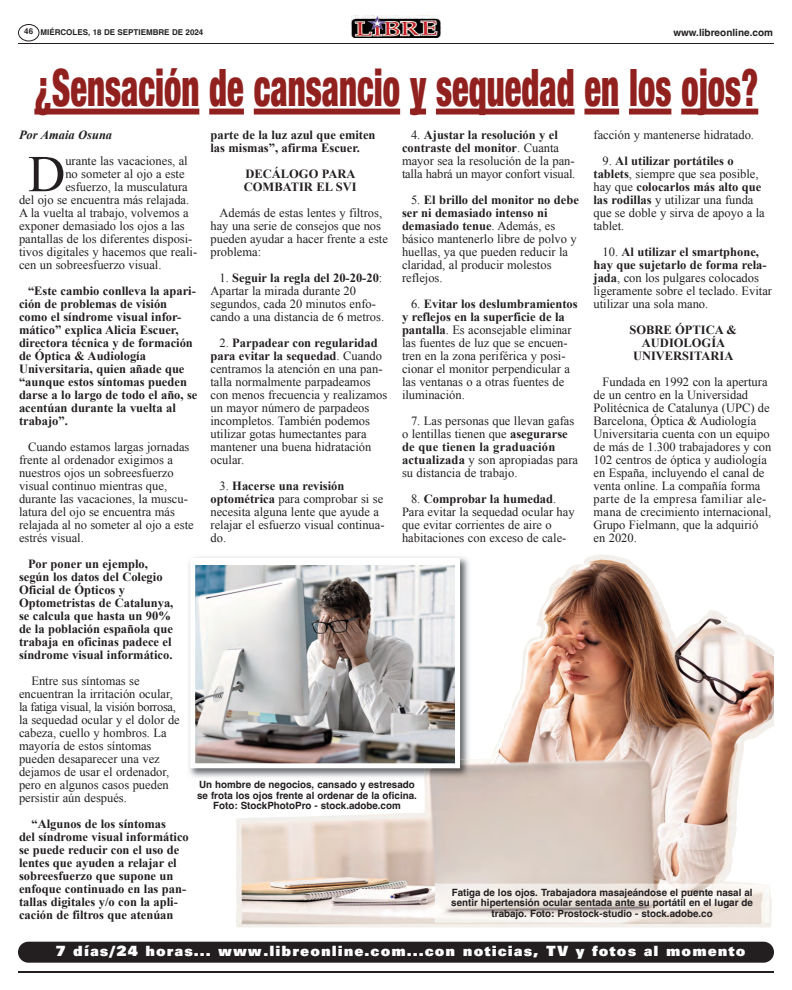
<style>
.page{position:relative;width:792px;height:990px;background:#fff}
.page>*{position:absolute;margin:0;border:0;box-sizing:border-box;transform-origin:0 0}
.t1{font:55.5px "Sans Black Condensed DTC";color:#91211f;scale:.67 1}
.t2{font:51.8px "Times New Roman";color:#231f20}
.t3{font:15.3px "Univers Ultra Bold DTC";letter-spacing:.065em;color:#fff}
.t4{font:12.5px/13px "Times New Roman";color:#231f20}
.t5{font:700 12.5px/13px "Times New Roman";color:#231f20}
.t6{font:italic 700 12.5px "Times New Roman";color:#231f20}
.t7{font:700 10px/10.5px "Helvetica";color:#231f20;text-align:center}
.t8{font:700 8px "Helvetica";color:#231f20}
.s1{font-weight:700}
</style>
<div class="page">
<hr style="left:18px;top:43px;width:756px;height:1px;background:#231f20">
<img style="left:351px;top:16px;width:90px;height:22px">
<svg style="left:18px;top:24px;width:22px;height:17px"></svg>
<hr style="left:18px;top:971px;width:756px;height:2px;background:#231f20">
<div style="left:18px;top:942px;width:756px;height:21px;background:#231f20;border-radius:10px"></div>
<div style="left:34px;top:109px;width:165px;height:6px;background:#91211f"></div>
<div style="left:209px;top:109px;width:35px;height:6px;background:#91211f"></div>
<div style="left:254px;top:109px;width:146px;height:6px;background:#91211f"></div>
<div style="left:410px;top:109px;width:16px;height:6px;background:#91211f"></div>
<div style="left:436px;top:109px;width:139px;height:6px;background:#91211f"></div>
<div style="left:584px;top:109px;width:35px;height:6px;background:#91211f"></div>
<div style="left:629px;top:109px;width:42px;height:6px;background:#91211f"></div>
<div style="left:681px;top:109px;width:77px;height:6px;background:#91211f"></div>
<img style="left:236px;top:555px;width:538px;height:372px">
<img style="left:189px;top:555px;width:284px;height:226px">
<img style="left:424px;top:759px;width:49px;height:22px">
<img style="left:196px;top:566px;width:258px;height:196px">
<div style="left:190px;top:558px;width:270px;height:210px;border:5px solid #fff"></div>
<img style="left:435px;top:884px;width:335px;height:39px">
<p class="t8" style="left:24px;top:29px;width:181px">46 MIÉRCOLES, 18 DE SEPTIEMBRE DE 2024</p>
<p class="t7" style="left:673px;top:28px;width:101px">www.libreonline.com</p>
<h1 class="t1" style="left:34px;top:69px;width:1082px">¿Sensación de cansancio y sequedad en los ojos?</h1>
<p class="t5" style="left:210px;top:128px;width:167px">parte de la luz azul que emiten las mismas”, afirma Escuer.</p>
<p class="t5" style="left:244px;top:167px;width:114px">DECÁLOGO PARA<br>COMBATIR EL SVI</p>
<p class="t4" style="left:211px;top:207px;width:179px;text-indent:9px">Además de estas lentes y filtros, hay una serie de consejos que nos pueden ayudar a hacer frente a este problema:</p>
<p class="t4" style="left:211px;top:272px;width:175px;text-indent:9px">1. <span class="s1">Seguir la regla del 20-20-20</span>:<br>Apartar la mirada durante 20 segundos, cada 20 minutos enfo&shy;cando a una distancia de 6 metros.</p>
<p class="t4" style="left:211px;top:337px;width:178px;text-indent:9px">2. <span class="s1">Parpadear con regularidad para evitar la sequedad</span>. Cuando centramos la atención en una pan&shy;talla normalmente parpadeamos con menos frecuencia y realizamos un mayor número de parpadeos incompletos. También podemos utilizar gotas humectantes para mantener una buena hidratación ocular.</p>
<p class="t4" style="left:211px;top:480px;width:176px;text-indent:9px">3. <span class="s1">Hacerse una revisión optométrica</span> para comprobar si se necesita alguna lente que ayude a relajar el esfuerzo visual continua&shy;do.</p>
<p class="t4" style="left:594px;top:129px;width:162px">facción y mantenerse hidratado.</p>
<p class="t4" style="left:594px;top:155px;width:173px;text-indent:9px">9. <span class="s1">Al utilizar portátiles o tablets</span>, siempre que sea posible, hay que <span class="s1">colocarlos más alto que las rodillas</span> y utilizar una funda que se doble y sirva de apoyo a la tablet.</p>
<p class="t4" style="left:594px;top:246px;width:180px;text-indent:9px">10. <span class="s1">Al utilizar el smartphone, hay que sujetarlo de forma rela&shy;jada</span>, con los pulgares colocados ligeramente sobre el teclado. Evitar utilizar una sola mano.</p>
<p class="t5" style="left:629px;top:323px;width:109px;text-align:center">SOBRE ÓPTICA &amp;<br>AUDIOLOGÍA<br>UNIVERSITARIA</p>
<p class="t4" style="left:594px;top:376px;width:179px;text-indent:9px">Fundada en 1992 con la apertura de un centro en la Universidad<br>Politécnica de Catalunya (UPC) de<br>Barcelona, Óptica &amp; Audiología<br>Universitaria cuenta con un equipo de más de 1.300 trabajadores y con<br>102 centros de óptica y audiología en España, incluyendo el canal de venta online. La compañía forma parte de la empresa familiar ale&shy;mana de crecimiento internacional,<br>Grupo Fielmann, que la adquirió en 2020.</p>
<p class="t4" style="left:402px;top:129px;width:175px;text-indent:9px">4. <span class="s1">Ajustar la resolución y el contraste del monitor</span>. Cuanta mayor sea la resolución de la pan&shy;talla habrá un mayor confort visual.</p>
<p class="t4" style="left:402px;top:194px;width:178px;text-indent:9px">5. <span class="s1">El brillo del monitor no debe ser ni demasiado intenso ni demasiado tenue</span>. Además, es básico mantenerlo libre de polvo y huellas, ya que pueden reducir la claridad, al producir molestos reflejos.</p>
<p class="t4" style="left:402px;top:298px;width:177px;text-indent:9px">6. <span class="s1">Evitar los deslumbramientos y reflejos en la superficie de la pantalla</span>. Es aconsejable eliminar las fuentes de luz que se encuen&shy;tren en la zona periférica y posi&shy;cionar el monitor perpendicular a las ventanas o a otras fuentes de iluminación.</p>
<p class="t4" style="left:402px;top:415px;width:178px;text-indent:9px">7. Las personas que llevan gafas o lentillas tienen que <span class="s1">asegurarse de que tienen la graduación actualizada</span> y son apropiadas para su distancia de trabajo.</p>
<p class="t4" style="left:402px;top:493px;width:174px;text-indent:9px">8. <span class="s1">Comprobar la humedad</span>.<br>Para evitar la sequedad ocular hay que evitar corrientes de aire o habitaciones con exceso de cale-</p>
<p class="t6" style="left:19px;top:128px;width:95px">Por Amaia Osuna</p>
<h2 class="t2" style="left:28px;top:145px;width:39px">D</h2>
<p class="t4" style="left:65px;top:155px;width:124px">urante las vacaciones, al</p>
<p class="t4" style="left:65px;top:168px;width:121px">no someter al ojo a este</p>
<p class="t4" style="left:65px;top:181px;width:124px">esfuerzo, la musculatura</p>
<p class="t4" style="left:19px;top:194px;width:172px">del ojo se encuentra más relajada.</p>
<p class="t4" style="left:19px;top:207px;width:171px">A la vuelta al trabajo, volvemos a</p>
<p class="t4" style="left:19px;top:220px;width:167px">exponer demasiado los ojos a las</p>
<p class="t4" style="left:19px;top:233px;width:175px">pantallas de los diferentes disposi-</p>
<p class="t4" style="left:19px;top:246px;width:180px">tivos digitales y hacemos que reali-</p>
<p class="t4" style="left:19px;top:259px;width:144px">cen un sobreesfuerzo visual.</p>
<p class="t5" style="left:19px;top:284px;width:180px;text-indent:9px">“Este cambio conlleva la apari&shy;ción de problemas de visión como el síndrome visual infor&shy;mático” explica Alicia Escuer, directora técnica y de formación de Óptica &amp; Audiología<br>Universitaria, quien añade que “aunque estos síntomas pueden darse a lo largo de todo el año, se acentúan durante la vuelta al trabajo”.</p>
<p class="t4" style="left:19px;top:441px;width:176px;text-indent:9px">Cuando estamos largas jornadas frente al ordenador exigimos a nuestros ojos un sobreesfuerzo visual continuo mientras que, durante las vacaciones, la muscu&shy;latura del ojo se encuentra más relajada al no someter al ojo a este estrés visual.</p>
<p class="t5" style="left:19px;top:557px;width:156px;text-indent:9px">Por poner un ejemplo, según los datos del Colegio<br>Oficial de Ópticos y<br>Optometristas de Catalunya, se calcula que hasta un 90% de la población española que trabaja en oficinas padece el síndrome visual informático.</p>
<p class="t4" style="left:19px;top:675px;width:162px;text-indent:12px">Entre sus síntomas se encuentran la irritación ocular, la fatiga visual, la visión borrosa, la sequedad ocular y el dolor de cabeza, cuello y hombros. La mayoría de estos síntomas pueden desaparecer una vez dejamos de usar el ordenador, pero en algunos casos pueden persistir aún después.</p>
<p class="t5" style="left:19px;top:818px;width:171px;text-indent:12px">“Algunos de los síntomas<br>del síndrome visual informático se puede reducir con el uso de lentes que ayuden a relajar el sobreesfuerzo que supone un enfoque continuado en las pan&shy;tallas digitales y/o con la apli&shy;cación de filtros que atenúan</p>
<p class="t7" style="left:197px;top:780px;width:221px">Un hombre de negocios, cansado y estresado se frota los ojos frente al ordenar de la oficina.<br>Foto: StockPhotoPro - stock.adobe.com</p>
<p class="t7" style="left:451px;top:888px;width:303px">Fatiga de los ojos. Trabajadora masajeándose el puente nasal al sentir hipertensión ocular sentada ante su portátil en el lugar de trabajo. Foto: Prostock-studio - stock.adobe.co</p>
<p class="t3" style="left:55px;top:946px;width:692px">7 días/24 horas... www.libreonline.com...con noticias, TV y fotos al momento</p>
</div>
